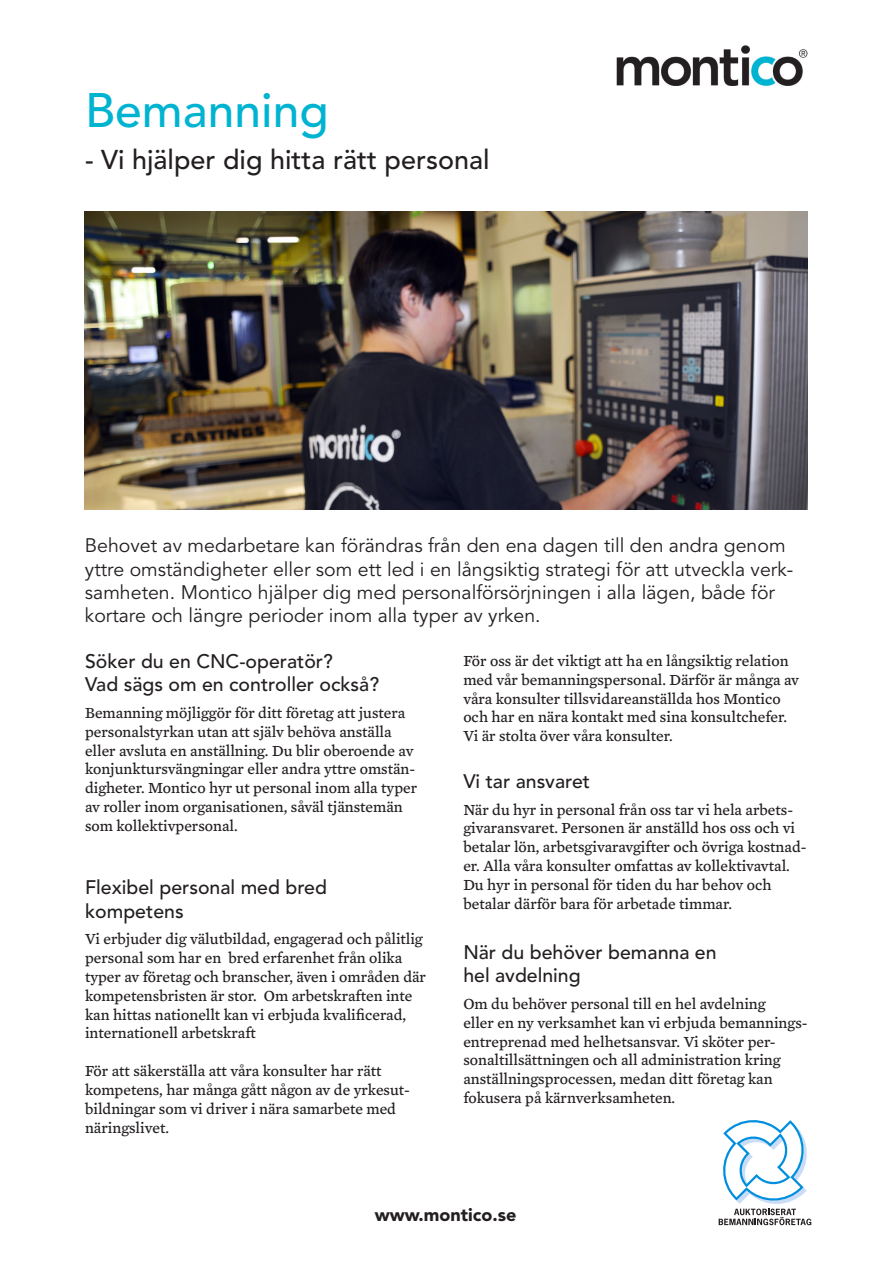
<style>
.page{position:relative;width:893px;height:1263px;background:#fff}
.page>*{position:absolute;margin:0;border:0;box-sizing:border-box;transform-origin:0 0}
.t1{font:500 48px "Avenir LT Std";color:#00b4d1}
.t2{font:500 27px "Avenir LT Std";color:#231f20}
.t3{font:19.5px/23.4px "Avenir LT Std";color:#231f20}
.t4{font:500 19.5px/23.4px "Avenir LT Std";color:#231f20}
.t5{font:900 18px "Avenir LT Std";color:#231f20}
.t6{font:15.75px/18.9px "Mercury Text G4";color:#231f20}
</style>
<div class="page">
<img style="left:85px;top:212px;width:723px;height:297px">
<svg style="left:719px;top:1120px;width:92px;height:105px"></svg>
<img style="left:616px;top:45px;width:192px;height:40px">
<p class="t1" style="left:85px;top:83px;width:245px">Bemanning</p>
<p class="t2" style="left:85px;top:144px;width:406px">- Vi hjälper dig hitta rätt personal</p>
<p class="t3" style="left:85px;top:534px;width:710px">Behovet av medarbetare kan förändras från den ena dagen till den andra genom yttre omständigheter eller som ett led i en långsiktig strategi för att utveckla verk&shy;samheten. Montico hjälper dig med personalförsörjningen i alla lägen, både för kortare och längre perioder inom alla typer av yrken.</p>
<p class="t4" style="left:85px;top:650px;width:249px">Söker du en CNC-operatör?</p>
<p class="t4" style="left:85px;top:673px;width:296px">Vad sägs om en controller också?</p>
<p class="t6" style="left:85px;top:702px;width:334px">Bemanning möjliggör för ditt företag att justera personalstyrkan utan att själv behöva anställa eller avsluta en anställning. Du blir oberoende av konjunktursvängningar eller andra yttre omstän&shy;digheter. Montico hyr ut personal inom alla typer av roller inom organisationen, såväl tjänstemän som kollektivpersonal.</p>
<p class="t6" style="left:463px;top:650px;width:337px">För oss är det viktigt att ha en långsiktig relation med vår bemanningspersonal. Därför är många av våra konsulter tillsvidareanställda hos Montico och har en nära kontakt med sina konsultchefer.<br>Vi är stolta över våra konsulter.</p>
<p class="t4" style="left:463px;top:770px;width:128px">Vi tar ansvaret</p>
<p class="t6" style="left:463px;top:799px;width:345px">När du hyr in personal från oss tar vi hela arbets&shy;givaransvaret. Personen är anställd hos oss och vi betalar lön, arbetsgivaravgifter och övriga kostnad&shy;er. Alla våra konsulter omfattas av kollektivavtal.<br>Du hyr in personal för tiden du har behov och betalar därför bara för arbetade timmar.</p>
<p class="t4" style="left:463px;top:941px;width:255px">När du behöver bemanna en</p>
<p class="t4" style="left:463px;top:964px;width:119px">hel avdelning</p>
<p class="t6" style="left:463px;top:993px;width:304px">Om du behöver personal till en hel avdelning</p>
<p class="t6" style="left:463px;top:1012px;width:346px">eller en ny verksamhet kan vi erbjuda bemannings&shy;entreprenad med helhetsansvar. Vi sköter per&shy;sonaltillsättningen och all administration kring anställningsprocessen, medan ditt företag kan fokusera på kärnverksamheten.</p>
<p class="t4" style="left:85px;top:876px;width:243px">Flexibel personal med bred kompetens</p>
<p class="t6" style="left:85px;top:928px;width:339px">Vi erbjuder dig välutbildad, engagerad och pålitlig</p>
<p class="t6" style="left:85px;top:947px;width:319px">personal som har en bred erfarenhet från olika</p>
<p class="t6" style="left:85px;top:966px;width:342px">typer av företag och branscher, även i områden där kompetensbristen är stor. Om arbetskraften inte kan hittas nationellt kan vi erbjuda kvalificerad, internationell arbetskraft</p>
<p class="t6" style="left:85px;top:1061px;width:326px">För att säkerställa att våra konsulter har rätt kompetens, har många gått någon av de yrkesut&shy;bildningar som vi driver i nära samarbete med näringslivet.</p>
<p class="t5" style="left:375px;top:1204px;width:143px">www.montico.se</p>
</div>
